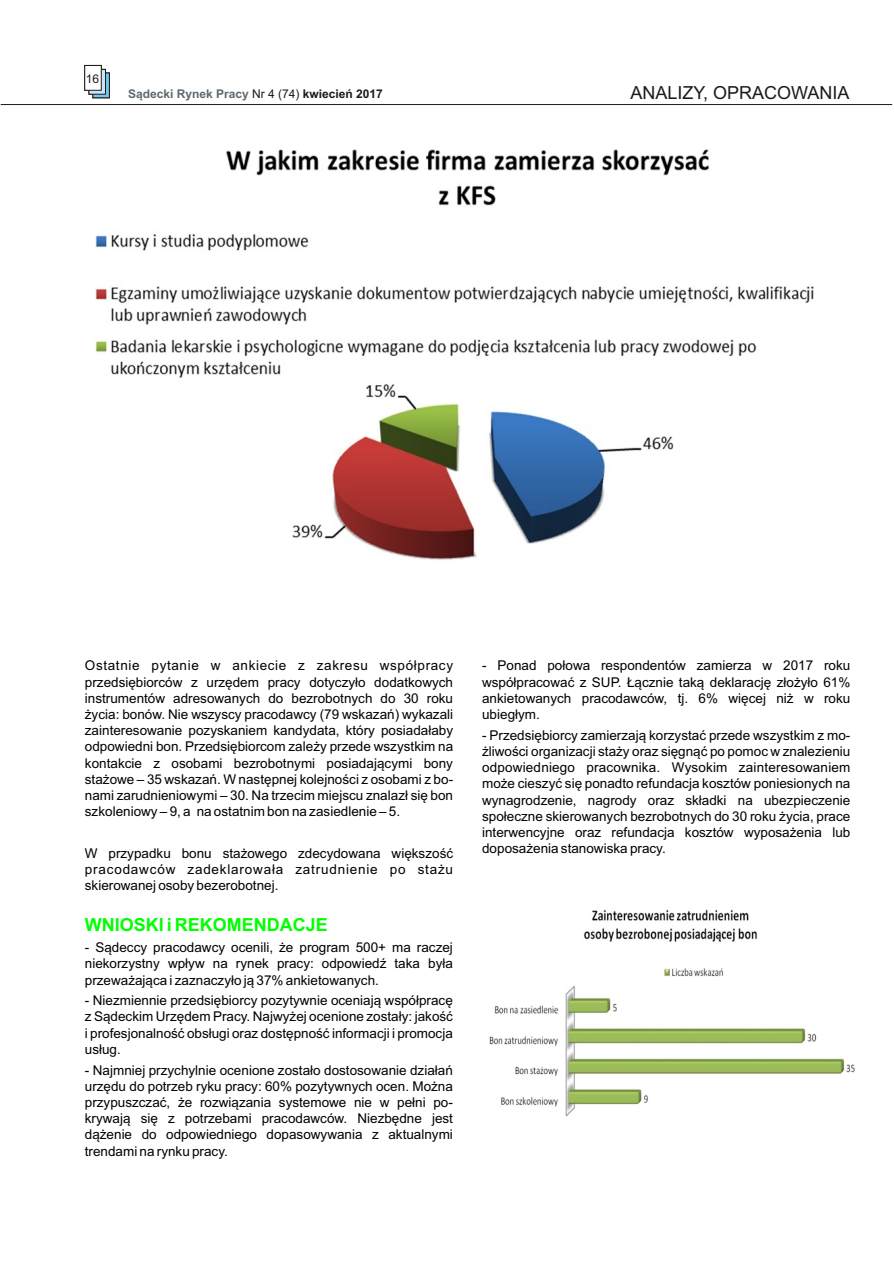
<style>
.page{position:relative;width:894px;height:1263px;background:#fff}
.page>*{position:absolute;margin:0;border:0;box-sizing:border-box;transform-origin:0 0}
.t1{font:700 18px "Arial";color:#0f0}
.t2{font:18px "Arial";color:#1f1a17}
.t3{font:13.5px/16.2px "Arial";color:#000;text-align:justify}
.t4{font:13.5px/16.2px "Arial";letter-spacing:.06em;color:#000}
.t5{font:13.5px "Arial";letter-spacing:.045em;color:#000}
.t6{font:700 12px "Arial";color:#5e696e}
.t7{font:12px "Arial";color:#1f1a17}
.s1{font-weight:400;color:#1f1a17}
.s2{color:#1f1a17}
</style>
<div class="page">
<svg style="left:93px;top:73px;width:17px;height:25px"></svg>
<svg style="left:89px;top:69px;width:17px;height:25px"></svg>
<div style="left:85px;top:65px;width:16px;height:25px;background:#fff"></div>
<hr style="left:1px;top:104px;width:891px;height:1px;background:#1f1a17">
<img style="left:95px;top:149px;width:719px;height:411px">
<img style="left:489px;top:909px;width:366px;height:208px">
<p class="t7" style="left:86px;top:74px;width:15px">16</p>
<p class="t7" style="left:93px;top:75px;width:8px">0</p>
<p class="t6" style="left:128px;top:89px;width:256px">S¹decki Rynek Pracy <span class="s1">Nr 4 (74)</span> <span class="s2">kwiecieñ 2017</span></p>
<h1 class="t2" style="left:631px;top:86px;width:221px">ANALIZY, OPRACOWANIA</h1>
<p class="t5" style="left:85px;top:661px;width:370px">Ostatnie pytanie w ankiecie z zakresu wspó³pracy</p>
<p class="t3" style="left:482px;top:659px;width:370px">- Ponad po³owa respondentów zamierza w 2017 roku</p>
<p class="t3" style="left:85px;top:675px;width:370px">przedsiêbiorców z urzêdem pracy dotyczy³o dodatkowych</p>
<p class="t3" style="left:482px;top:675px;width:370px">wspó³pracowaæ z SUP. £¹cznie tak¹ deklaracjê z³o¿y³o 61%</p>
<p class="t3" style="left:85px;top:691px;width:370px">instrumentów adresowanych do bezrobotnych do 30 roku</p>
<p class="t3" style="left:482px;top:691px;width:370px">ankietowanych pracodawców, tj. 6% wiêcej ni¿ w roku</p>
<p class="t3" style="left:85px;top:707px;width:370px">¿ycia: bonów. Nie wszyscy pracodawcy (79 wskazañ) wykazali</p>
<p class="t3" style="left:482px;top:707px;width:59px">ubieg³ym.</p>
<p class="t3" style="left:85px;top:724px;width:370px">zainteresowanie pozyskaniem kandydata, który posiada³aby</p>
<p class="t3" style="left:482px;top:728px;width:370px">- Przedsiêbiorcy zamierzaj¹ korzystaæ przede wszystkim z mo-</p>
<p class="t3" style="left:85px;top:740px;width:370px">odpowiedni bon. Przedsiêbiorcom zale¿y przede wszystkim na</p>
<p class="t3" style="left:482px;top:744px;width:370px">¿liwoœci organizacji sta¿y oraz siêgn¹æ po pomoc w znalezieniu</p>
<p class="t3" style="left:85px;top:756px;width:370px">kontakcie z osobami bezrobotnymi posiadaj¹cymi bony</p>
<p class="t3" style="left:482px;top:761px;width:370px">odpowiedniego pracownika. Wysokim zainteresowaniem</p>
<p class="t3" style="left:85px;top:772px;width:370px">sta¿owe – 35 wskazañ. W nastêpnej kolejnoœci z osobami z bo-</p>
<p class="t3" style="left:482px;top:777px;width:370px">mo¿e cieszyæ siê ponadto refundacja kosztów poniesionych na</p>
<p class="t3" style="left:85px;top:788px;width:370px">nami zarudnieniowymi – 30. Na trzecim miejscu znalaz³ siê bon</p>
<p class="t3" style="left:482px;top:793px;width:370px">wynagrodzenie, nagrody oraz sk³adki na ubezpieczenie</p>
<p class="t3" style="left:85px;top:805px;width:317px">szkoleniowy – 9, a na ostatnim bon na zasiedlenie – 5.</p>
<p class="t3" style="left:482px;top:809px;width:370px">spo³eczne skierowanych bezrobotnych do 30 roku ¿ycia, prace interwencyjne oraz refundacja kosztów wyposa¿enia lub</p>
<p class="t3" style="left:85px;top:846px;width:370px">W przypadku bonu sta¿owego zdecydowana wiêkszoœæ</p>
<p class="t3" style="left:482px;top:842px;width:185px">doposa¿enia stanowiska pracy.</p>
<p class="t4" style="left:85px;top:862px;width:370px">pracodawców zadeklarowa³a zatrudnienie po sta¿u skierowanej osoby bezerobotnej.</p>
<h1 class="t1" style="left:85px;top:918px;width:244px">WNIOSKI i REKOMENDACJE</h1>
<p class="t3" style="left:85px;top:941px;width:370px">- S¹deccy pracodawcy ocenili, ¿e program 500+ ma raczej niekorzystny wp³yw na rynek pracy: odpowiedŸ taka by³a przewa¿aj¹ca i zaznaczy³o j¹ 37% ankietowanych.</p>
<p class="t3" style="left:85px;top:994px;width:370px">- Niezmiennie przedsiêbiorcy pozytywnie oceniaj¹ wspó³pracê z S¹deckim Urzêdem Pracy. Najwy¿ej ocenione zosta³y: jakoœæ i profesjonalnoœæ obs³ugi oraz dostêpnoœæ informacji i promocja us³ug.</p>
<p class="t3" style="left:85px;top:1063px;width:370px">- Najmniej przychylnie ocenione zosta³o dostosowanie dzia³añ urzêdu do potrzeb ryku pracy: 60% pozytywnych ocen. Mo¿na przypuszczaæ, ¿e rozwi¹zania systemowe nie w pe³ni po&shy;krywaj¹ siê z potrzebami pracodawców. Niezbêdne jest d¹¿enie do odpowiedniego dopasowywania z aktualnymi trendami na rynku pracy.</p>
</div>
